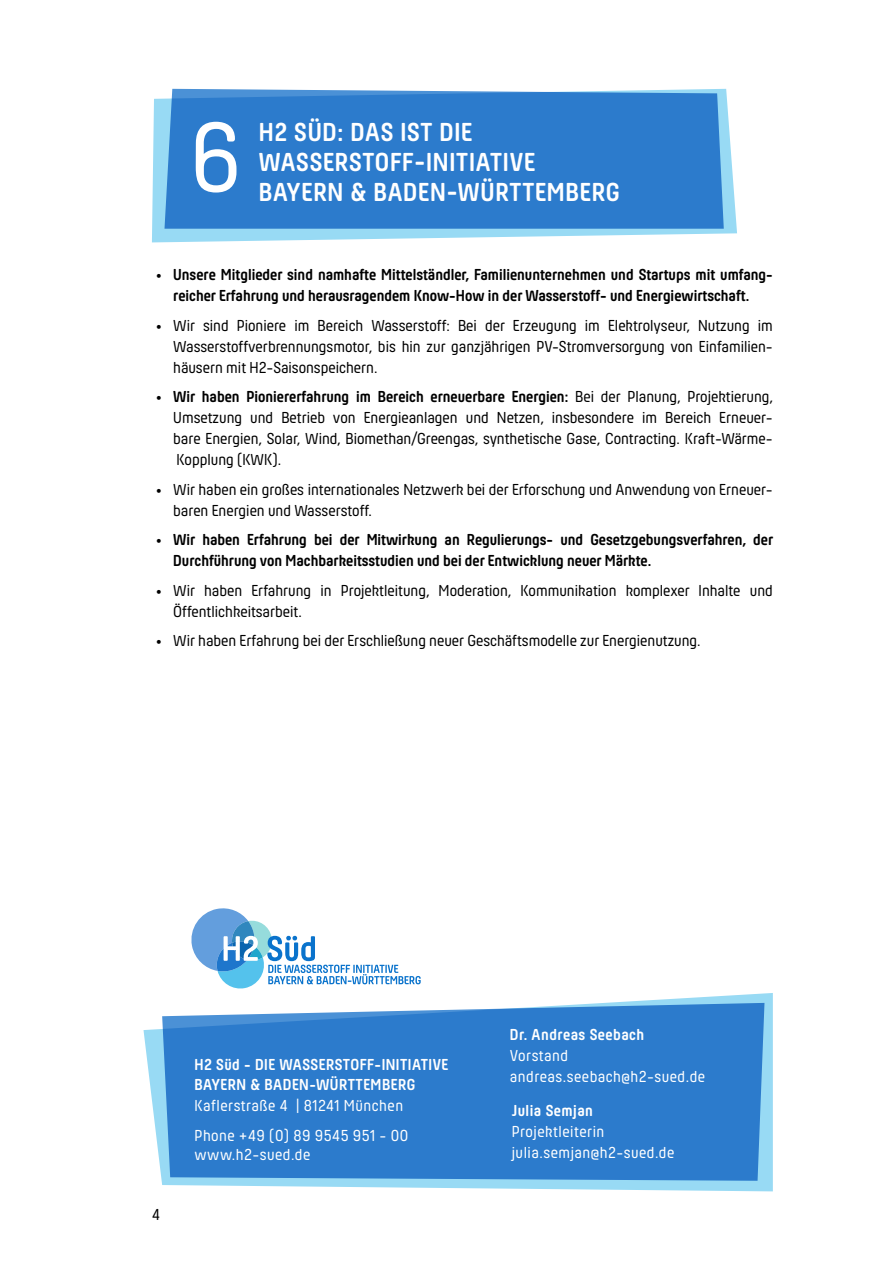
<style>
.page{position:relative;width:893px;height:1263px;background:#fff}
.page>*{position:absolute;margin:0;border:0;box-sizing:border-box;transform-origin:0 0}
.t1{font:102.6px "Hansom FY";color:#fff}
.t2{font:700 27px/30px "Hansom FY";letter-spacing:.03em;color:#fff}
.t3{font:16.5px/21px "Hansom FY";color:#000;text-align:justify}
.t4{font:700 16.5px/21px "Hansom FY";color:#000;text-align:center}
.t5{font:16.5px/21px "Hansom FY";letter-spacing:.03em;color:#fff}
.t6{font:700 16.5px/19.5px "Hansom FY";letter-spacing:.03em;color:#fff}
.s1{font-weight:700}
</style>
<div class="page">
<svg style="left:144px;top:993px;width:629px;height:198px"></svg>
<svg style="left:162px;top:1003px;width:602px;height:178px;background:#3682ce"></svg>
<svg style="left:152px;top:89px;width:585px;height:153px;fill:#98daf4"></svg>
<div style="left:164px;top:89px;width:560px;height:140px;background:#2c7bcc"></div>
<svg style="left:191px;top:908px;width:230px;height:81px"></svg>
<h1 class="t1" style="left:190px;top:98px;width:54px">6</h1>
<h2 class="t2" style="left:259px;top:117px;width:278px">H2 SÜD: DAS IST DIE<br>WASSERSTOFF-INITIATIVE</h2>
<h2 class="t2" style="left:259px;top:177px;width:363px">BAYERN &amp; BADEN-WÜRTTEMBERG</h2>
<p class="t4" style="left:156px;top:264px;width:618px">• Unsere Mitglieder sind namhafte Mittelständler, Familienunternehmen und Startups mit umfang&shy;reicher Erfahrung und herausragendem Know-How in der Wasserstoff- und Energiewirtschaft.</p>
<p class="t3" style="left:173px;top:315px;width:601px;text-indent:-17px"><span class="s1">•</span> Wir sind Pioniere im Bereich Wasserstoff: Bei der Erzeugung im Elektrolyseur, Nutzung im Wasserstoffverbrennungsmotor, bis hin zur ganzjährigen PV-Stromversorgung von Einfamilien&shy;häusern mit H2-Saisonspeichern.</p>
<p class="t3" style="left:173px;top:386px;width:601px;text-indent:-17px"><span class="s1">• Wir haben Pioniererfahrung im Bereich erneuerbare Energien:</span> Bei der Planung, Projektierung, Umsetzung und Betrieb von Energieanlagen und Netzen, insbesondere im Bereich Erneuer&shy;bare Energien, Solar, Wind, Biomethan/Greengas, synthetische Gase, Contracting. Kraft-Wärme-Kopplung (KWK).</p>
<p class="t3" style="left:173px;top:479px;width:601px;text-indent:-17px"><span class="s1">•</span> Wir haben ein großes internationales Netzwerk bei der Erforschung und Anwendung von Erneuer&shy;baren Energien und Wasserstoff.</p>
<p class="t4" style="left:173px;top:529px;width:601px;text-align:left;text-indent:-17px">• Wir haben Erfahrung bei der Mitwirkung an Regulierungs- und Gesetzgebungsverfahren, der<br>Durchführung von Machbarkeitsstudien und bei der Entwicklung neuer Märkte.</p>
<p class="t3" style="left:173px;top:580px;width:601px;text-indent:-17px"><span class="s1">•</span> Wir haben Erfahrung in Projektleitung, Moderation, Kommunikation komplexer Inhalte und<br>Öffentlichkeitsarbeit.</p>
<p class="t3" style="left:156px;top:630px;width:546px"><span class="s1">•</span> Wir haben Erfahrung bei der Erschließung neuer Geschäftsmodelle zur Energienutzung.</p>
<p class="t3" style="left:152px;top:1204px;width:10px">4</p>
<p class="t6" style="left:195px;top:1055px;width:255px">H2 Süd - DIE WASSERSTOFF-INITIATIVE<br>BAYERN &amp; BADEN-WÜRTTEMBERG</p>
<p class="t5" style="left:195px;top:1091px;width:215px;line-height:29.5px">Kaflerstraße 4 | 81241 München<br>Phone +49 (0) 89 9545 951 - 00</p>
<p class="t5" style="left:195px;top:1144px;width:117px">www.h2-sued.de</p>
<p class="t6" style="left:510px;top:1025px;width:136px">Dr. Andreas Seebach</p>
<p class="t5" style="left:510px;top:1045px;width:197px">Vorstand andreas.seebach@h2-sued.de</p>
<p class="t6" style="left:512px;top:1101px;width:83px">Julia Semjan</p>
<p class="t5" style="left:512px;top:1121px;width:164px">Projektleiterin julia.semjan@h2-sued.de</p>
</div>
